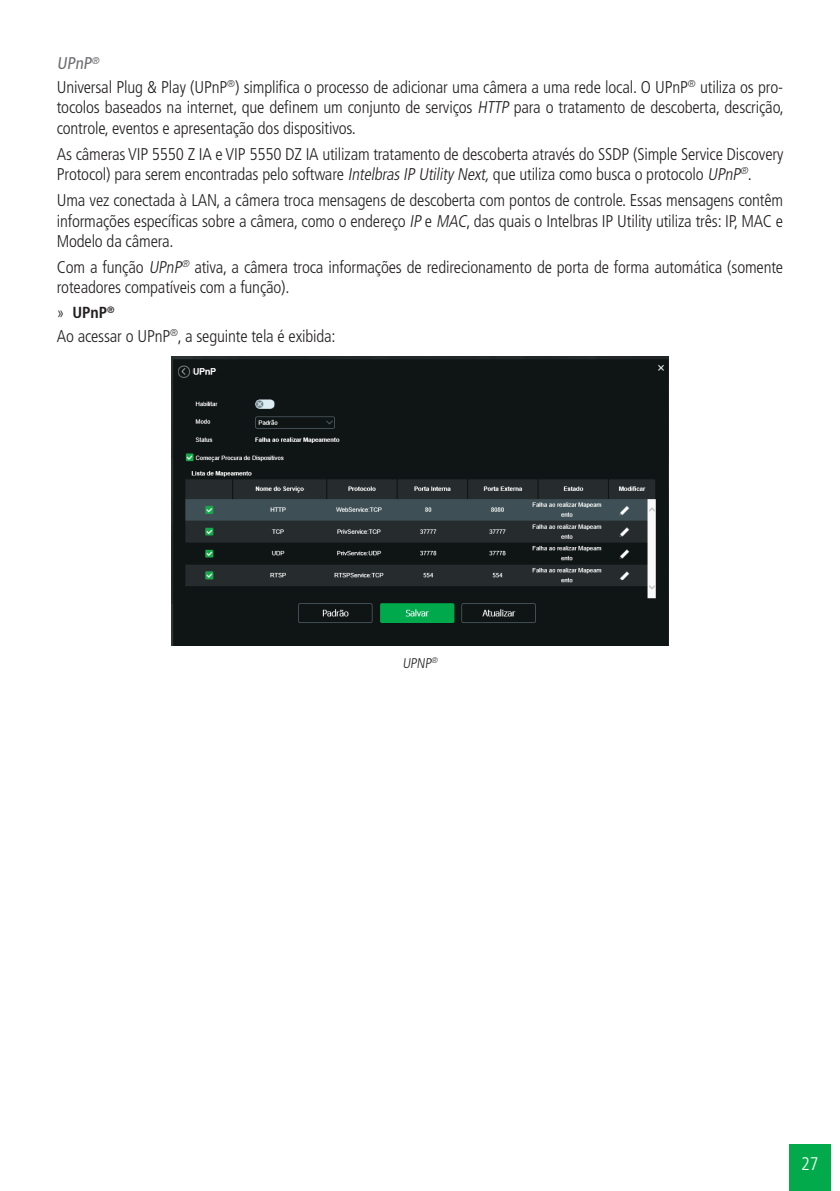
<style>
.page{position:relative;width:840px;height:1191px;background:#fff}
.page>*{position:absolute;margin:0;border:0;box-sizing:border-box;transform-origin:0 0}
.t1{font:300 condensed 18.2px "Frutiger LT Std";color:#fff}
._0__Corpo_de_texto{font:300 condensed 17px/20.4px "Frutiger LT Std";letter-spacing:-.01em;color:#231f20;text-align:justify}
._4__Titulo_4{font:condensed 17px "Frutiger LT Std";color:#6c6d70}
.t2{font:700 condensed 16px "Frutiger LT Std";color:#231f20}
._7__Legenda{font:300 condensed 14px "Frutiger LT Std";color:#231f20}
.s1{font-style:italic}
.s2{font-weight:300}
</style>
<div class="page">
<div style="left:788px;top:1144px;width:42px;height:47px;background:#03aa4b"></div>
<img style="left:171px;top:356px;width:497px;height:289px">
<p class="_4__Titulo_4" style="left:57px;top:54px;width:46px">UPnP<sup>®</sup></p>
<p class="_0__Corpo_de_texto" style="left:57px;top:77px;width:728px">Universal Plug &amp; Play (UPnP<sup>®</sup>) simplifica o processo de adicionar uma câmera a uma rede local. O UPnP<sup>®</sup> utiliza os pro&shy;tocolos baseados na internet, que definem um conjunto de serviços <span class="s1">HTTP</span> para o tratamento de descoberta, descrição, controle, eventos e apresentação dos dispositivos.</p>
<p class="_0__Corpo_de_texto" style="left:57px;top:144px;width:727px">As câmeras VIP 5550 Z IA e VIP 5550 DZ IA utilizam tratamento de descoberta através do SSDP (Simple Service Discovery<br>Protocol) para serem encontradas pelo software <span class="s1">IntelbrasIP UtilityNext,</span>que utiliza como busca o protocolo <span class="s1">UPnP</span><sup>®</sup>.</p>
<p class="_0__Corpo_de_texto" style="left:57px;top:190px;width:727px">Uma vez conectada à LAN, a câmera troca mensagens de descoberta com pontos de controle. Essas mensagens contêm informações específicas sobre a câmera, como o endereço <span class="s1">IP</span> e <span class="s1">MAC</span>, das quais o Intelbras IP Utility utiliza três: IP, MAC e Modelo da câmera.</p>
<p class="_0__Corpo_de_texto" style="left:57px;top:257px;width:727px">Com a função <span class="s1">UPnP</span><sup>®</sup> ativa, a câmera troca informações de redirecionamento de porta de forma automática (somente roteadores compatíveis com a função).</p>
<p class="t2" style="left:57px;top:303px;width:59px"><span class="s2">»</span> UPnP<sup>®</sup></p>
<p class="_0__Corpo_de_texto" style="left:57px;top:326px;width:280px">Ao acessar o UPnP<sup>®</sup>, a seguinte tela é exibida:</p>
<p class="_7__Legenda" style="left:402px;top:655px;width:38px">UPNP<sup>®</sup></p>
<p class="t1" style="left:800px;top:1153px;width:19px">27</p>
</div>
